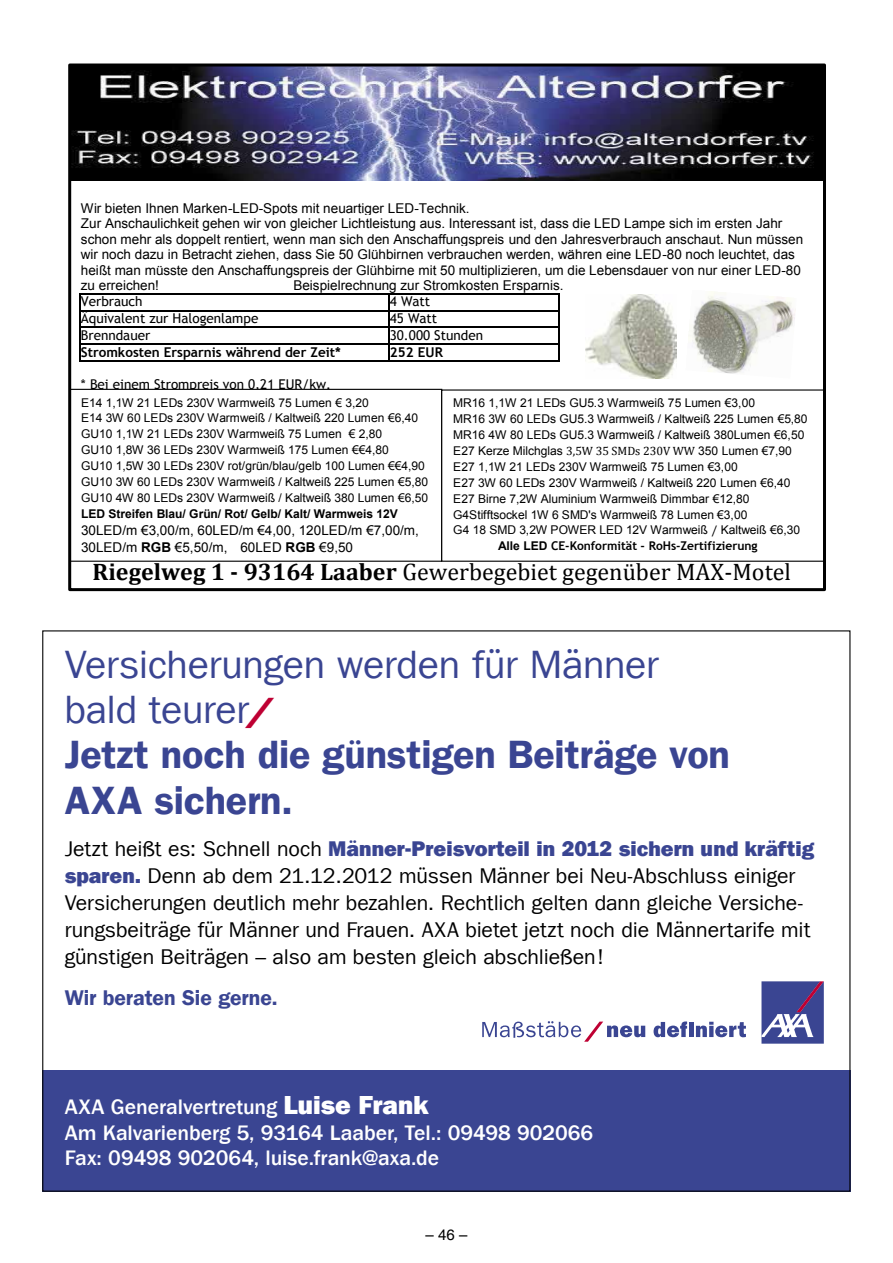
<style>
.page{position:relative;width:893px;height:1263px;background:#fff}
.page>*{position:absolute;margin:0;border:0;box-sizing:border-box;transform-origin:0 0}
.t1{font:39.6px/45.3px "Franklin Gothic LT Com Dm";letter-spacing:-.005em;color:#3a4592}
.t2{font:39.6px/45.3px "Franklin Gothic LT Com";letter-spacing:-.01em;color:#3a4592}
.t3{font:24px "Cambria";color:#000}
.t4{font:21.3px/27px "Franklin Gothic LT Com";letter-spacing:-.005em;color:#000}
.t5{font:21.3px "Franklin Gothic LT Com Dm";color:#3a4592}
.t6{font:500 21.15px/25.5px "Franklin Gothic LT Com";color:#fff}
.t7{font:15px "Helvetica";color:#000}
.t8{font:13.5px/15.5px "Arial";letter-spacing:.005em;color:#000}
.t9{font:13.5px "Trebuchet MS";color:#000}
.t10{font:700 13.5px "Trebuchet MS";color:#000}
.t11{font:12px/15.9px "Arial";letter-spacing:-.005em;color:#000}
.t12{font:700 12px "Trebuchet MS";color:#000}
.s1{font-style:inherit}
.s2{font-weight:700}
.s3{font-family:"Cambria"}
.s4{font-family:"Arial"}
.s5{font-family:"AXA Switch 2 Book";color:#be0033}
.s6{font-weight:800;color:#3a4592}
.s7{font-weight:800;font-size:26.25px}
</style>
<div class="page">
<img style="left:586px;top:294px;width:90px;height:84px">
<img style="left:72px;top:68px;width:750px;height:113px">
<hr style="left:80px;top:293px;width:480px;height:1px;background:#000">
<hr style="left:80px;top:310px;width:480px;height:1px;background:#000">
<hr style="left:80px;top:327px;width:480px;height:1px;background:#000">
<hr style="left:80px;top:344px;width:480px;height:1px;background:#000">
<svg style="left:80px;top:294px;width:1px;height:66px"></svg>
<hr style="left:80px;top:360px;width:309px;height:2px;background:#000">
<svg style="left:389px;top:294px;width:1px;height:68px"></svg>
<hr style="left:390px;top:360px;width:169px;height:2px;background:#000">
<svg style="left:559px;top:294px;width:1px;height:68px"></svg>
<img style="left:688px;top:291px;width:108px;height:83px">
<div style="left:69px;top:389px;width:373px;height:173px;border:1px solid #000"></div>
<div style="left:441px;top:389px;width:384px;height:173px;border:1px solid #000"></div>
<div style="left:68px;top:64px;width:758px;height:527px;border:3px solid #000"></div>
<div style="left:42px;top:1070px;width:808px;height:122px;background:#3a4592"></div>
<svg style="left:761px;top:981px;width:63px;height:63px;background:#5e62a1"></svg>
<svg style="left:654px;top:1021px;width:92px;height:16px"></svg>
<svg style="left:482px;top:1021px;width:163px;height:21px"></svg>
<p class="t8" style="left:81px;top:200px;width:724px">Wir bieten Ihnen Marken-LED-Spots mit neuartiger LED-Technik.<br>Zur Anschaulichkeit gehen wir von gleicher Lichtleistung aus. Interessant ist, dass die LED Lampe sich im ersten Jahr schon mehr als doppelt rentiert, wenn man sich den Anschaffungspreis und den Jahresverbrauch anschaut. Nun müssen wir noch dazu in Betracht ziehen, dass Sie 50 Glühbirnen verbrauchen werden, währen eine LED-80 noch leuchtet, das heißt man müsste den Anschaffungspreis der Glühbirne mit 50 multiplizieren, um die Lebensdauer von nur einer LED-80 zu erreichen!</p>
<p class="t8" style="left:293px;top:278px;width:272px">Beispielrechnung zur Stromkosten Ersparnis.</p>
<p class="t9" style="left:81px;top:294px;width:63px">Verbrauch</p>
<p class="t9" style="left:390px;top:294px;width:42px">4 Watt</p>
<p class="t9" style="left:81px;top:310px;width:179px">Äquivalent zur Halogenlampe</p>
<p class="t9" style="left:390px;top:310px;width:49px">45 Watt</p>
<p class="t9" style="left:81px;top:327px;width:71px">Brenndauer</p>
<p class="t9" style="left:390px;top:327px;width:95px">30.000 Stunden</p>
<p class="t10" style="left:81px;top:343px;width:262px">Stromkosten Ersparnis während der Zeit*</p>
<p class="t10" style="left:390px;top:343px;width:55px">252 EUR</p>
<p class="t11" style="left:81px;top:395px;width:349px">E14 1,1W 21 LEDs 230V Warmweiß 75 Lumen <span class="s1">€ 3,20<br></span>E14 3W 60 LEDs 230V Warmweiß / Kaltweiß 220 Lumen <span class="s1">€6,40<br></span>GU10 1,1W 21 LEDs 230V Warmweiß 75 Lumen <span class="s1">€ 2,80<br></span>GU10 1,8W 36 LEDs 230V Warmweiß 175 Lumen <span class="s1">€€4,80<br></span>GU10 1,5W 30 LEDs 230V rot/grün/blau/gelb 100 Lumen <span class="s1">€€4,90<br></span>GU10 3W 60 LEDs 230V Warmweiß / Kaltweiß 225 Lumen <span class="s1">€5,80<br></span>GU10 4W 80 LEDs 230V Warmweiß / Kaltweiß 380 Lumen <span class="s1">€6,50<br></span><span class="s2">LED Streifen Blau/ Grün/ Rot/ Gelb/ Kalt/ Warmweis 12V</span></p>
<p class="t8" style="left:81px;top:522px;width:339px;line-height:17.4px">30LED/m <span class="s1">€3,00/m, 60LE</span>D/m <span class="s1">€4,00</span>, 120LED/m <span class="s1">€7,00/m,<br></span>30LED/m <span class="s2">RGB</span> <span class="s1">€</span>5,50/m, 60LED <span class="s2">RGB</span> <span class="s1">€</span>9,50</p>
<p class="t9" style="left:81px;top:376px;width:252px">* Bei einem Strompreis von 0,21 EUR/kw.</p>
<p class="t11" style="left:453px;top:395px;width:356px">MR16 1,1W 21 LEDs GU5.3 Warmweiß 75 Lumen <span class="s1">€3,00<br></span>MR16 3W 60 LEDs GU5.3 Warmweiß / Kaltweiß 225 Lumen <span class="s1">€5,80<br></span>MR16 4W 80 LEDs GU5.3 Warmweiß / Kaltweiß 380Lumen <span class="s1">€6,50<br></span>E27 Kerze Milchglas <span class="s3">3,5W 35 SMDs 230V WW</span> 350 Lumen <span class="s1">€7,90<br></span>E27 1,1W 21 LEDs 230V Warmweiß 75 Lumen <span class="s1">€3,00<br></span>E27 3W 60 LEDs 230V Warmweiß / Kaltweiß 220 Lumen <span class="s1">€6,40<br></span>E27 Birne 7,2W Aluminium Warmweiß Dimmbar <span class="s1">€12,80<br></span>G4<span class="s1">Stifftsockel 1W 6 SMD's Warmweiß 78 Lumen €3,00<br></span>G4 18 SMD 3,2W POWER LED 12V Warmweiß <span class="s3">/</span> Kaltweiß <span class="s1">€6,30</span></p>
<p class="t12" style="left:498px;top:538px;width:261px"><span class="s4">Alle LED</span> CE-Konformität - RoHs-Zertifizierung</p>
<h2 class="t3" style="left:93px;top:558px;width:700px"><span class="s2">Riegelweg 1 - 93164 Laaber</span> Gewerbegebiet gegenüber MAX-Motel</h2>
<h1 class="t2" style="left:65px;top:642px;width:596px">Versicherungen werden für Männer bald teurer<span class="s5">/</span></h1>
<h1 class="t1" style="left:65px;top:732px;width:667px">Jetzt noch die günstigen Beiträge von<br>AXA sichern.</h1>
<p class="t4" style="left:65px;top:836px;width:751px">Jetzt heißt es: Schnell noch <span class="s6">Männer-Preisvorteil in 2012 sichern und kräftig sparen.</span> Denn ab dem 21.12.2012 müssen Männer bei Neu-Abschluss einiger Ver sicherungen deutlich mehr bezahlen. Rechtlich gelten dann gleiche Versiche&shy;rungsbeiträge für Männer und Frauen. AXA bietet jetzt noch die Männertarife mit günstigen Beiträgen – also am besten gleich abschließen !</p>
<h3 class="t5" style="left:65px;top:985px;width:215px">Wir beraten Sie gerne.</h3>
<h3 class="t6" style="left:65px;top:1094px;width:530px">AXA Generalvertretung <span class="s7">Luise Frank<br></span>Am Kalvarienberg 5, 93164 Laaber, Tel.: 09498 902066<br>Fax: 09498 902064, luise.frank@axa.de</h3>
<p class="t7" style="left:426px;top:1226px;width:43px">– 46 –</p>
</div>
